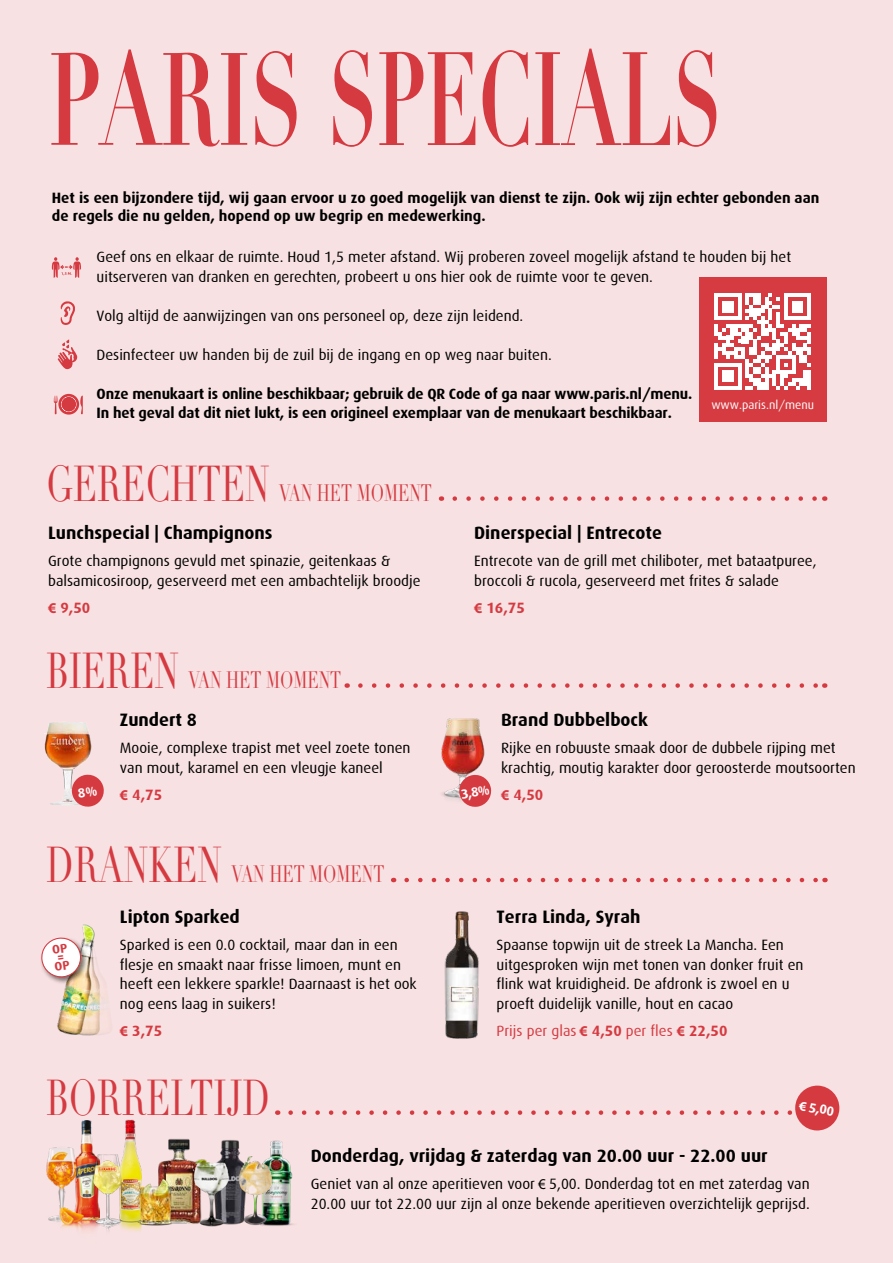
<style>
.page{position:relative;width:893px;height:1263px;background:#f8e1e2}
.page>*{position:absolute;margin:0;border:0;box-sizing:border-box;transform-origin:0 0}
.t1{font:49.2px "Didot";color:#d53a41;scale:.69 1}
.t2{font:23.25px "Didot";color:#d53a41;scale:.69 1}
.t3{font:700 18px "Dax";color:#000}
.t4{font:15px/19.5px "Dax";color:#000}
.t5{font:700 15px/19.5px "Dax";letter-spacing:-.01em;color:#000}
.t6{font:15px "Dax";color:#d53a41}
.t7{font:700 15px "Dax";color:#d53a41}
.t8{font:700 13.5px "Dax";color:#fff}
.t9{font:12px "Dax";color:#fff}
.s1{font-size:49.2px}
.s2{font-family:"Myriad Pro"}
.s3{font-family:"Myriad Pro";font-weight:700}
.s4{font-weight:700}
</style>
<div class="page">
<svg style="left:333px;top:49px;width:383px;height:98px"></svg>
<svg style="left:455px;top:496px;width:362px;height:5px"></svg>
<svg style="left:407px;top:878px;width:411px;height:4px"></svg>
<svg style="left:291px;top:1110px;width:505px;height:5px"></svg>
<svg style="left:51px;top:49px;width:246px;height:98px"></svg>
<svg style="left:52px;top:257px;width:29px;height:21px"></svg>
<svg style="left:58px;top:339px;width:20px;height:31px"></svg>
<svg style="left:61px;top:301px;width:14px;height:24px"></svg>
<svg style="left:54px;top:394px;width:29px;height:21px"></svg>
<div style="left:699px;top:278px;width:127px;height:144px;background:#d53b41"></div>
<svg style="left:714px;top:293px;width:97px;height:97px"></svg>
<img style="left:57px;top:924px;width:51px;height:112px">
<div style="left:795px;top:1085px;width:45px;height:46px;background:#d53a41;border-radius:50%"></div>
<div style="left:40px;top:936px;width:48px;height:49px;background:#000;opacity:.5"></div>
<svg style="left:360px;top:683px;width:457px;height:5px"></svg>
<img style="left:158px;top:1138px;width:32px;height:86px">
<img style="left:207px;top:1140px;width:33px;height:87px">
<img style="left:46px;top:1147px;width:20px;height:81px">
<img style="left:66px;top:1119px;width:76px;height:112px">
<img style="left:182px;top:1157px;width:50px;height:69px">
<img style="left:138px;top:1176px;width:39px;height:53px">
<img style="left:270px;top:1140px;width:24px;height:86px">
<img style="left:237px;top:1156px;width:42px;height:70px">
<img style="left:441px;top:718px;width:44px;height:82px">
<svg style="left:458px;top:774px;width:34px;height:33px"></svg>
<img style="left:44px;top:722px;width:48px;height:83px">
<img style="left:444px;top:911px;width:35px;height:128px">
<svg style="left:41px;top:937px;width:41px;height:41px;background:#efdedc"></svg>
<svg style="left:71px;top:774px;width:33px;height:33px"></svg>
<p class="t5" style="left:52px;top:188px;width:769px;line-height:18px">Het is een bijzondere tijd, wij gaan ervoor u zo goed mogelijk van dienst te zijn. Ook wij zijn echter gebonden aan de regels die nu gelden, hopend op uw begrip en medewerking.</p>
<p class="t4" style="left:97px;top:247px;width:696px">Geef ons en elkaar de ruimte. Houd 1,5 meter afstand. Wij proberen zoveel mogelijk afstand te houden bij het uitserveren van dranken en gerechten, probeert u ons hier ook de ruimte voor te geven.</p>
<p class="t4" style="left:97px;top:306px;width:428px">Volg altijd de aanwijzingen van ons personeel op, deze zijn leidend.</p>
<p class="t4" style="left:97px;top:345px;width:457px">Desinfecteer uw handen bij de zuil bij de ingang en op weg naar buiten.</p>
<p class="t5" style="left:97px;top:384px;width:597px">Onze menukaart is online beschikbaar; gebruik de QR Code of ga naar www.paris.nl/menu.<br>In het geval dat dit niet lukt, is een origineel exemplaar van de menukaart beschikbaar.</p>
<p class="t9" style="left:711px;top:399px;width:104px">www.paris.nl/menu</p>
<h2 class="t2" style="left:46px;top:479px;width:561px"><span class="s1">GERECHTEN</span> VAN HET MOMENT</h2>
<p class="t3" style="left:48px;top:523px;width:226px">Lunchspecial | Champignons</p>
<p class="t4" style="left:48px;top:552px;width:374px">Grote champignons gevuld met spinazie, geitenkaas &amp; balsamicosiroop, geserveerd met een ambachtelijk broodje</p>
<p class="t7" style="left:48px;top:599px;width:44px"><span class="s2">€</span> 9,50</p>
<h2 class="t2" style="left:46px;top:666px;width:429px"><span class="s1">BIEREN</span> VAN HET MOMENT</h2>
<p class="t3" style="left:120px;top:710px;width:79px">Zundert 8</p>
<p class="t4" style="left:120px;top:738px;width:292px">Mooie, complexe trapist met veel zoete tonen van mout, karamel en een vleugje kaneel</p>
<p class="t7" style="left:120px;top:786px;width:44px"><span class="s2">€</span> 4,75</p>
<h2 class="t2" style="left:46px;top:860px;width:491px"><span class="s1">DRANKEN</span> VAN HET MOMENT</h2>
<p class="t3" style="left:120px;top:907px;width:122px">Lipton Sparked</p>
<p class="t4" style="left:120px;top:935px;width:298px">Sparked is een 0.0 cocktail, maar dan in een flesje en smaakt naar frisse limoen, munt en heeft een lekkere sparkle! Daarnaast is het ook nog eens laag in suikers!</p>
<p class="t7" style="left:120px;top:1022px;width:44px"><span class="s2">€</span> 3,75</p>
<h1 class="t1" style="left:46px;top:1068px;width:326px">BORRELTIJD</h1>
<p class="t3" style="left:474px;top:523px;width:189px">Dinerspecial | Entrecote</p>
<p class="t4" style="left:474px;top:552px;width:344px">Entrecote van de grill met chiliboter, met bataatpuree, broccoli &amp; rucola, geserveerd met frites &amp; salade</p>
<p class="t7" style="left:474px;top:599px;width:52px"><span class="s2">€</span> 16,75</p>
<p class="t3" style="left:501px;top:710px;width:148px">Brand Dubbelbock</p>
<p class="t4" style="left:501px;top:738px;width:356px">Rijke en robuuste smaak door de dubbele rijping met krachtig, moutig karakter door geroosterde moutsoorten</p>
<p class="t8" style="left:460px;top:787px;width:30px;rotate:-8deg">3,8%</p>
<p class="t7" style="left:501px;top:786px;width:44px"><span class="s2">€</span> 4,50</p>
<p class="t3" style="left:497px;top:907px;width:145px">Terra Linda, Syrah</p>
<p class="t4" style="left:497px;top:935px;width:308px">Spaanse topwijn uit de streek La Mancha. Een uitgesproken wijn met tonen van donker fruit en flink wat kruidigheid. De afdronk is zwoel en u proeft duidelijk vanille, hout en cacao</p>
<p class="t6" style="left:497px;top:1022px;width:232px">Prijs per glas <span class="s3">€</span> <span class="s4">4,50</span> per fles <span class="s3">€</span> <span class="s4">22,50</span></p>
<p class="t8" style="left:800px;top:1098px;width:37px;rotate:10deg"><span class="s2">€</span> 5,00</p>
<p class="t3" style="left:311px;top:1146px;width:458px">Donderdag, vrijdag &amp; zaterdag van 20.00 uur - 22.00 uur</p>
<p class="t4" style="left:311px;top:1174px;width:500px">Geniet van al onze aperitieven voor <span class="s2">€</span> 5,00. Donderdag tot en met zaterdag van<br>20.00 uur tot 22.00 uur zijn al onze bekende aperitieven overzichtelijk geprijsd.</p>
</div>
